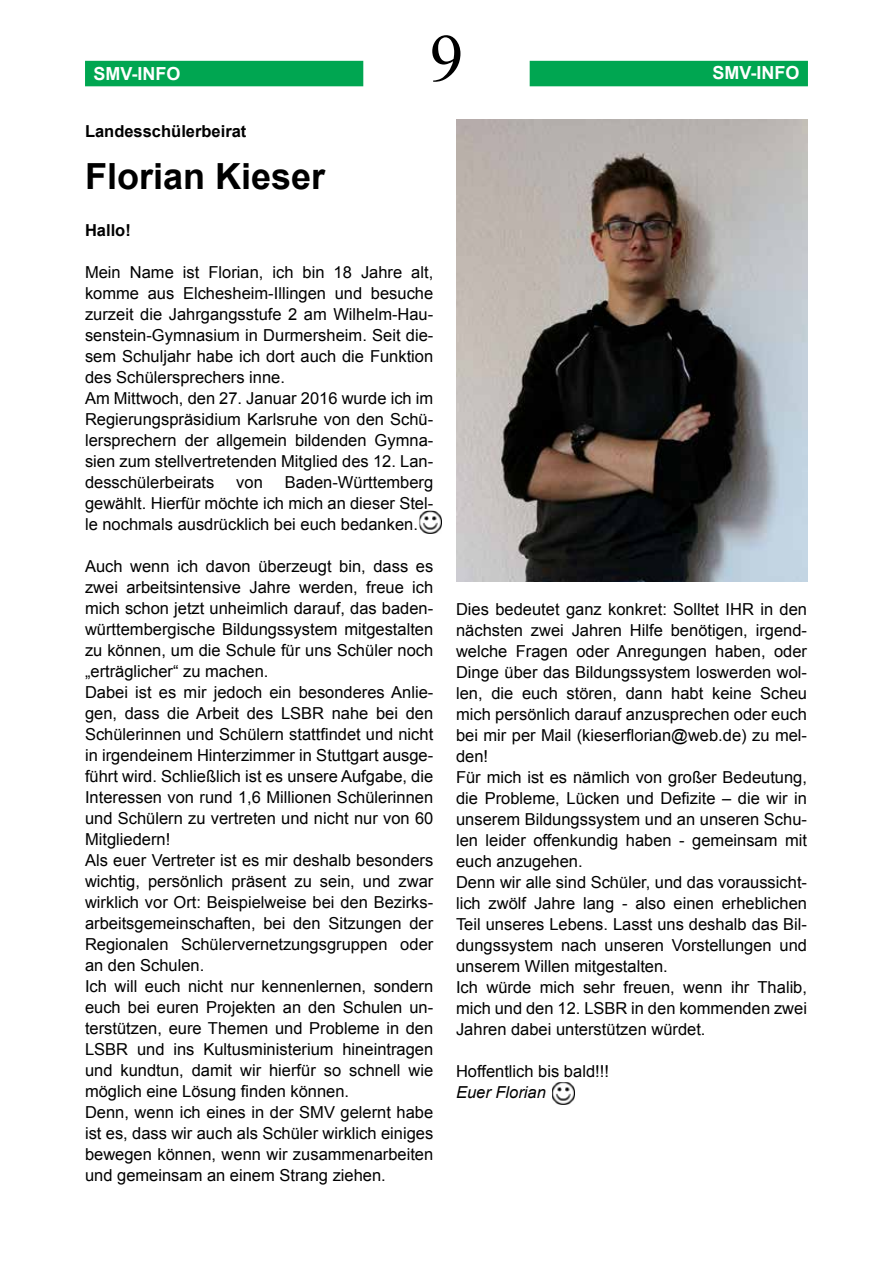
<style>
.page{position:relative;width:893px;height:1263px;background:#fff}
.page>*{position:absolute;margin:0;border:0;box-sizing:border-box;transform-origin:0 0}
.t1{font:67.5px "Times New Roman";color:#000}
.t2{font:700 36px "Arial";color:#000}
.t3{font:700 18px "Arial";color:#fff}
.t4{font:16.5px/21px "Arial";color:#000}
.t5{font:700 16.5px "Arial";color:#000}
.t6{font:italic 16.5px "Arial";color:#000}
</style>
<div class="page">
<div style="left:85px;top:61px;width:278px;height:25px;background:#00a651"></div>
<div style="left:530px;top:61px;width:278px;height:25px;background:#00a651"></div>
<img style="left:553px;top:1084px;width:21px;height:21px">
<div style="left:550px;top:1081px;width:33px;height:28px;border:2px solid #fff"></div>
<img style="left:421px;top:512px;width:21px;height:21px">
<div style="left:418px;top:509px;width:30px;height:30px;border:2px solid #fff"></div>
<img style="left:456px;top:120px;width:352px;height:461px">
<p class="t3" style="left:94px;top:61px;width:89px">SMV-INFO</p>
<h1 class="t1" style="left:430px;top:13px;width:35px">9</h1>
<p class="t3" style="left:712px;top:61px;width:89px">SMV-INFO</p>
<p class="t5" style="left:85px;top:120px;width:163px">Landesschülerbeirat</p>
<h2 class="t2" style="left:85px;top:153px;width:242px">Florian Kieser</h2>
<p class="t5" style="left:85px;top:219px;width:47px">Hallo!</p>
<p class="t4" style="left:85px;top:262px;width:350px">Mein Name ist Florian, ich bin 18 Jahre alt, komme aus Elchesheim-Illingen und besuche zurzeit die Jahrgangsstufe 2 am Wilhelm-Hau&shy;senstein-Gymnasium in Durmersheim. Seit die&shy;sem Schuljahr habe ich dort auch die Funktion des Schülersprechers inne.<br>Am Mittwoch, den 27. Januar 2016 wurde ich im Regierungspräsidium Karlsruhe von den Schü&shy;lersprechern der allgemein bildenden Gymna&shy;sien zum stellvertretenden Mitglied des 12. Lan&shy;desschülerbeirats</p>
<p class="t4" style="left:85px;top:472px;width:350px;text-align:justify;text-indent:200px">Baden-Württemberg gewählt. Hierfür möchte ich mich an dieser Stel&shy;le nochmals ausdrücklich bei euch bedanken.</p>
<p class="t4" style="left:85px;top:556px;width:350px">Auch wenn ich davon überzeugt bin, dass es zwei arbeitsintensive Jahre werden, freue ich mich schon jetzt unheimlich darauf, das baden&shy;württembergische Bildungssystem mitgestalten zu können, um die Schule für uns Schüler noch „erträglicher“ zu machen.<br>Dabei ist es mir jedoch ein besonderes Anlie&shy;gen, dass die Arbeit des LSBR nahe bei den Schülerinnen und Schülern stattfindet und nicht in irgendeinem Hinterzimmer in Stuttgart ausge&shy;führt wird. Schließlich ist es unsere Aufgabe, die Interessen von rund 1,6 Millionen Schülerinnen und Schülern zu vertreten und nicht nur von 60<br>Mitgliedern!<br>Als euer Vertreter ist es mir deshalb besonders wichtig, persönlich präsent zu sein, und zwar wirklich vor Ort: Beispielweise bei den Bezirks&shy;arbeitsgemeinschaften, bei den Sitzungen der Regionalen Schülervernetzungsgruppen oder an den Schulen.<br>Ich will euch nicht nur kennenlernen, sondern euch bei euren Projekten an den Schulen un&shy;terstützen, eure Themen und Probleme in den LSBR und ins Kultusministerium hineintragen und kundtun, damit wir hierfür so schnell wie möglich eine Lösung finden können.<br>Denn, wenn ich eines in der SMV gelernt habe ist es, dass wir auch als Schüler wirklich einiges bewegen können, wenn wir zusammenarbeiten und gemeinsam an einem Strang ziehen.</p>
<p class="t4" style="left:236px;top:472px;width:28px">von</p>
<p class="t4" style="left:456px;top:599px;width:353px">Dies bedeutet ganz konkret: Solltet IHR in den nächsten zwei Jahren Hilfe benötigen, irgend&shy;welche Fragen oder Anregungen haben, oder Dinge über das Bildungssystem loswerden wol&shy;len, die euch stören, dann habt keine Scheu mich persönlich darauf anzusprechen oder euch bei mir per Mail (kieserflorian@web.de) zu mel&shy;den!<br>Für mich ist es nämlich von großer Bedeutung, die Probleme, Lücken und Defizite – die wir in unserem Bildungssystem und an unseren Schu&shy;len leider offenkundig haben - gemeinsam mit euch anzugehen.<br>Denn wir alle sind Schü ler, und das voraussicht&shy;lich zwölf Jahre lang - also einen erheblichen Teil unseres Lebens. Lasst uns deshalb das Bil&shy;dungssystem nach unseren Vorstellungen und unserem Willen mitgestalten.<br>Ich würde mich sehr freuen, wenn ihr Thalib, mich und den 12. LSBR in den kommenden zwei Jahren dabei unterstützen würdet.</p>
<p class="t4" style="left:456px;top:1061px;width:154px">Hoffentlich bis bald!!!</p>
<p class="t6" style="left:456px;top:1081px;width:91px">Euer Florian</p>
</div>
